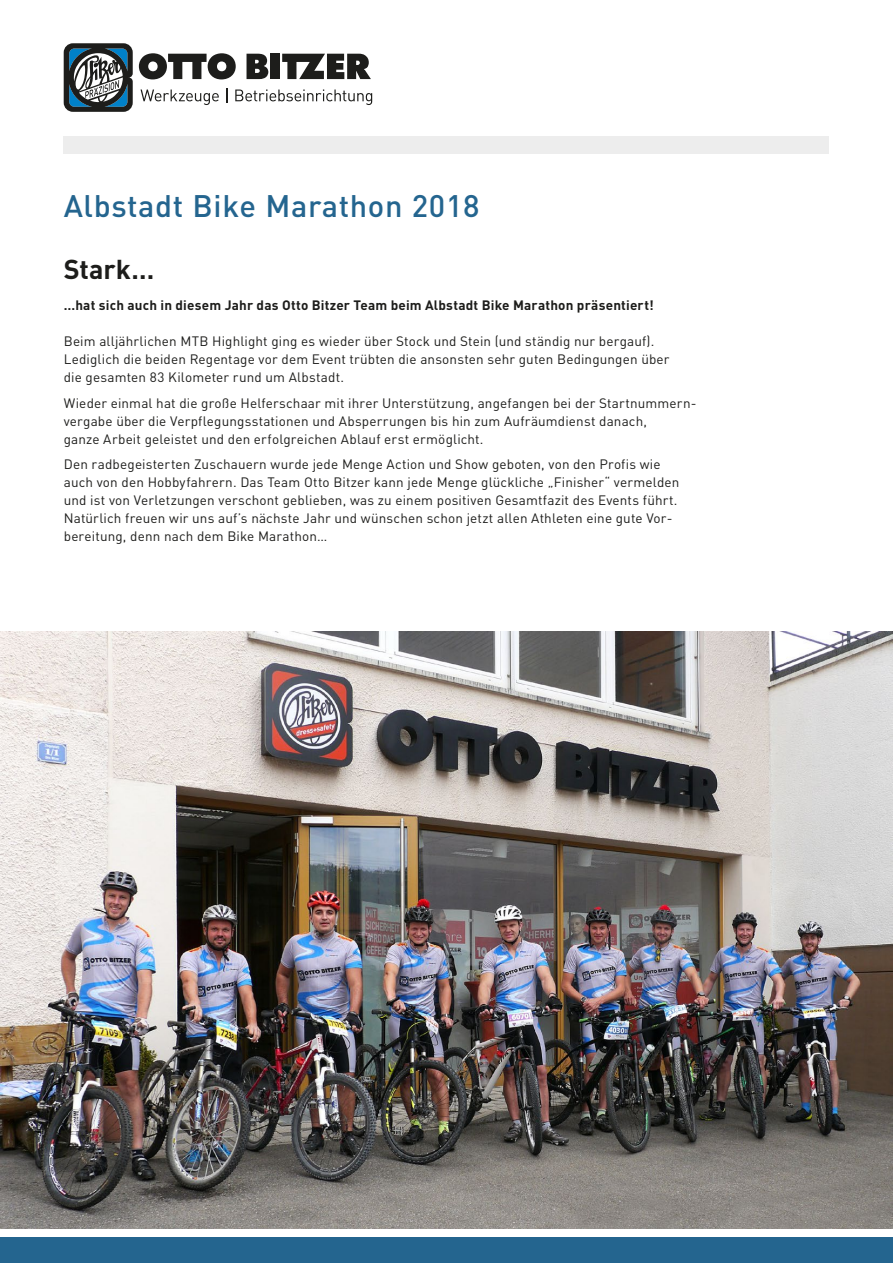
<style>
.page{position:relative;width:893px;height:1263px;background:#fff}
.page>*{position:absolute;margin:0;border:0;box-sizing:border-box;transform-origin:0 0}
.t1{font:500 30.75px "DIN";letter-spacing:.02em;color:#24658f}
.t2{font:700 27px "DIN";color:#1d1d1b}
.t3{font:13.5px/18px "DIN";letter-spacing:.01em;color:#1d1d1b}
.t4{font:700 13.5px "DIN";letter-spacing:.01em;color:#1d1d1b}
</style>
<div class="page">
<div style="left:64px;top:136px;width:765px;height:17px;background:#ededed"></div>
<div style="left:0;top:1237px;width:893px;height:26px;background:#24658f"></div>
<img style="left:0;top:631px;width:893px;height:598px">
<svg style="left:247px;top:54px;width:21px;height:25px"></svg>
<div style="left:271px;top:54px;width:9px;height:25px;background:#1d1d1b"></div>
<svg style="left:139px;top:53px;width:97px;height:26px"></svg>
<svg style="left:282px;top:54px;width:89px;height:25px"></svg>
<svg style="left:141px;top:90px;width:78px;height:15px"></svg>
<svg style="left:226px;top:88px;width:1px;height:15px"></svg>
<svg style="left:235px;top:89px;width:137px;height:16px"></svg>
<svg style="left:64px;top:43px;width:69px;height:69px"></svg>
<h1 class="t1" style="left:64px;top:186px;width:417px">Albstadt Bike Marathon 2018</h1>
<h2 class="t2" style="left:64px;top:251px;width:92px">Stark…</h2>
<p class="t4" style="left:64px;top:297px;width:591px">…hat sich auch in diesem Jahr das Otto Bitzer Team beim Albstadt Bike Marathon präsentiert!</p>
<p class="t3" style="left:64px;top:332px;width:607px">Beim alljährlichen MTB Highlight ging es wieder über Stock und Stein (und ständig nur bergauf).<br>Lediglich die beiden Regentage vor dem Event trübten die ansonsten sehr guten Bedingungen über die gesamten 83 Kilometer rund um Albstadt.</p>
<p class="t3" style="left:64px;top:394px;width:634px">Wieder einmal hat die große Helferschaar mit ihrer Unterstützung, angefangen bei der Startnummern&shy;vergabe über die Verpflegungsstationen und Absperrungen bis hin zum Aufräumdienst danach,<br>ganze Arbeit geleistet und den erfolgreichen Ablauf erst ermöglicht.</p>
<p class="t3" style="left:64px;top:455px;width:617px">Den radbegeisterten Zuschauern wurde jede Menge Action und Show geboten, von den Profis wie auch von den Hobbyfahrern. Das Team Otto Bitzer kann jede Menge glückliche „Finisher“ vermelden und ist von Verletzungen verschont geblieben, was zu einem positiven Gesamtfazit des Events führt.<br>Natürlich freuen wir uns auf’s nächste Jahr und wünschen schon jetzt allen Athleten eine gute Vor&shy;bereitung, denn nach dem Bike Marathon…</p>
</div>
